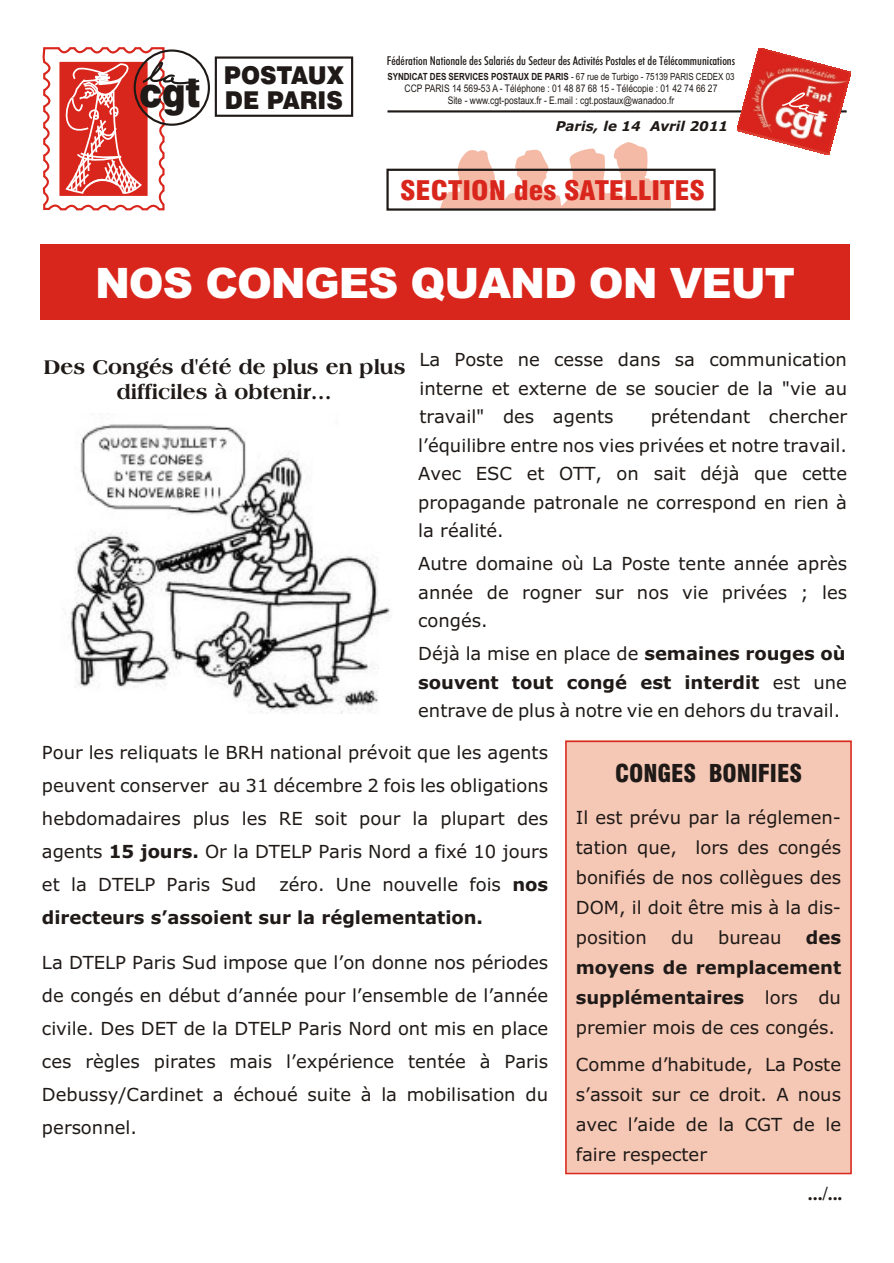
<style>
.page{position:relative;width:894px;height:1263px;background:#fff}
.page>*{position:absolute;margin:0;border:0;box-sizing:border-box;transform-origin:0 0}
.t1{font:900 42px "Arial";letter-spacing:-.025em;color:#fff}
.t2{font:26.25px "Swis 721 Blk Cn BT";color:#d9261c;scale:1.11 1}
.t3{font:24.6px/24.6px "Swis 721 Blk BT";color:#1f1a17;text-align:right;scale:.94 1}
.t4{font:24px "Swis 721 Blk Cn BT";letter-spacing:-.005em;color:#1f1a17}
.t5{font:21px/24.3px "Americana X Bd BT";color:#1f1a17;text-align:center}
.t6{font:700 19.5px "Times New Roman";color:#1f1a17}
.t7{font:18px/28.5px "Verdana";color:#1f1a17;text-align:justify}
.t8{font:700 18px/30px "Verdana";color:#1f1a17}
.t9{font:italic 700 13.5px "Verdana";color:#1f1a17}
.t10{font:12.3px "Futura Md Cn BT";color:#1f1a17}
.t11{font:10.5px/12.3px "Arial";color:#1f1a17;text-align:center;scale:.81 1}
.t12{font:700 9.9px "Arial";color:#1f1a17;scale:.81 1}
.s1{font-size:40.8px}
.s2{font-weight:400}
.s3{font-weight:700}
</style>
<div class="page">
<svg style="left:440px;top:142px;width:231px;height:66px"></svg>
<div style="left:386px;top:169px;width:330px;height:42px;border:2px solid #1f1a17"></div>
<hr style="left:387px;top:110px;width:460px;height:3px;background:#1f1a17">
<div style="left:215px;top:56px;width:138px;height:61px;border:2px solid #1f1a17"></div>
<svg style="left:43px;top:47px;width:157px;height:164px"></svg>
<img style="left:737px;top:48px;width:113px;height:107px">
<svg style="left:781px;top:91px;width:48px;height:26px"></svg>
<div style="left:40px;top:244px;width:809px;height:76px;background:#d9261c"></div>
<img style="left:65px;top:424px;width:327px;height:289px">
<div style="left:565px;top:741px;width:287px;height:433px;background:#f5c7b5"></div>
<div style="left:565px;top:741px;width:287px;height:433px;border:2px solid #d9261c"></div>
<p class="t10" style="left:387px;top:56px;width:350px">Fédération Nationale des Salariés du Secteur des Activités Postales et de Télécommunications</p>
<h3 class="t3" style="left:139px;top:65px;width:219px">POSTAUX<br><span class="s1">cgt</span> DE PARIS</h3>
<p class="t12" style="left:387px;top:73px;width:430px">SYNDICAT DES SERVICES POSTAUX DE PARIS <span class="s2">- 67 rue de Turbigo - 75139 PARIS CEDEX 03</span></p>
<p class="t11" style="left:405px;top:83px;width:388px">CCP PARIS 14 569-53 A - Téléphone : 01 48 87 68 15 - Télécopie : 01 42 74 66 27<br>Site - www.cgt-postaux.fr - E.mail : cgt.postaux@wanadoo.fr</p>
<p class="t9" style="left:556px;top:121px;width:174px">Paris, le 14 Avril 2011</p>
<h2 class="t2" style="left:400px;top:180px;width:276px">SECTION des SATELLITES</h2>
<h1 class="t1" style="left:95px;top:268px;width:702px">NOS CONGES QUAND ON VEUT</h1>
<p class="t7" style="left:419px;top:347px;width:429px">La Poste ne cesse dans sa com mu ni ca tion in terne et ex terne de se soucier de la "vie au tra vail" des agents</p>
<p class="t5" style="left:44px;top:357px;width:363px">Des Congés d'été de plus en plus difficiles à obtenir...</p>
<p class="t7" style="left:418px;top:404px;width:430px;text-indent:232px">pré ten dant cher cher l’é qui libre entre nos vies pri vées et notre tra vail.<br>Avec ESC et OTT, on sait déjà que cette pro pa gande pa tro nale ne cor res pond en rien à la réa li té.</p>
<p class="t7" style="left:418px;top:551px;width:430px">Autre do maine où La Poste tente année après année de ro gner sur nos vie pri vées ; les congés.</p>
<p class="t7" style="left:418px;top:641px;width:430px">Déjà la mise en place de <span class="s3">se mai nes rou ges où sou vent tout congé est in ter dit</span> est une en trave de plus à notre vie en de hors du tra vail.</p>
<p class="t7" style="left:42px;top:738px;width:508px;line-height:33px">Pour les re li quats le BRH na tio nal pré voit que les agents peu vent conser ver au 31 dé cembre 2 fois les obli ga tions heb do ma dai res plus les RE soit pour la plu part des agents <span class="s3">15 jours.</span> Or la DTELP Pa ris Nord a fixé 10 jours et la DTELP Pa ris Sud</p>
<h3 class="t4" style="left:615px;top:763px;width:189px">CONGES BONIFIES</h3>
<p class="t7" style="left:576px;top:803px;width:267px;line-height:30px">Il est pré vu par la ré gle men - ta tion que, lors des congés bo ni fiés de nos col lè gues des DOM, il doit être mis à la dis - po si tion</p>
<p class="t8" style="left:42px;top:870px;width:508px;line-height:33px;text-indent:237px"><span class="s2">zéro. Une nou velle fois</span> nos di rec teurs s’as soient sur la ré gle men ta tion.</p>
<p class="t7" style="left:42px;top:948px;width:508px;line-height:33px">La DTELP Pa ris Sud im pose que l’on donne nos pé riodes de congés en dé but d’année pour l’en semble de l’année ci vile. Des DET de la DTELP Pa ris Nord ont mis en place ces rè gles pira tes mais l’ex pé rience tentée à Pa ris De bus sy/Car di net a échoué suite à la mo bi li sa tion du per son nel.</p>
<p class="t8" style="left:576px;top:923px;width:267px;text-align:justify;text-indent:230px">des moyens de rem pla ce ment sup plé men tai res <span class="s2">lors du pre mier mois de ces congés.</span></p>
<p class="t7" style="left:576px;top:1051px;width:267px;line-height:30px">Comme d’habi tude, La Poste s’as soit sur ce droit. A nous avec l’aide de la CGT de le faire res pec ter</p>
<p class="t7" style="left:671px;top:924px;width:24px">du</p>
<p class="t7" style="left:718px;top:924px;width:65px">bu reau</p>
<p class="t6" style="left:808px;top:1186px;width:36px">.../...</p>
</div>
